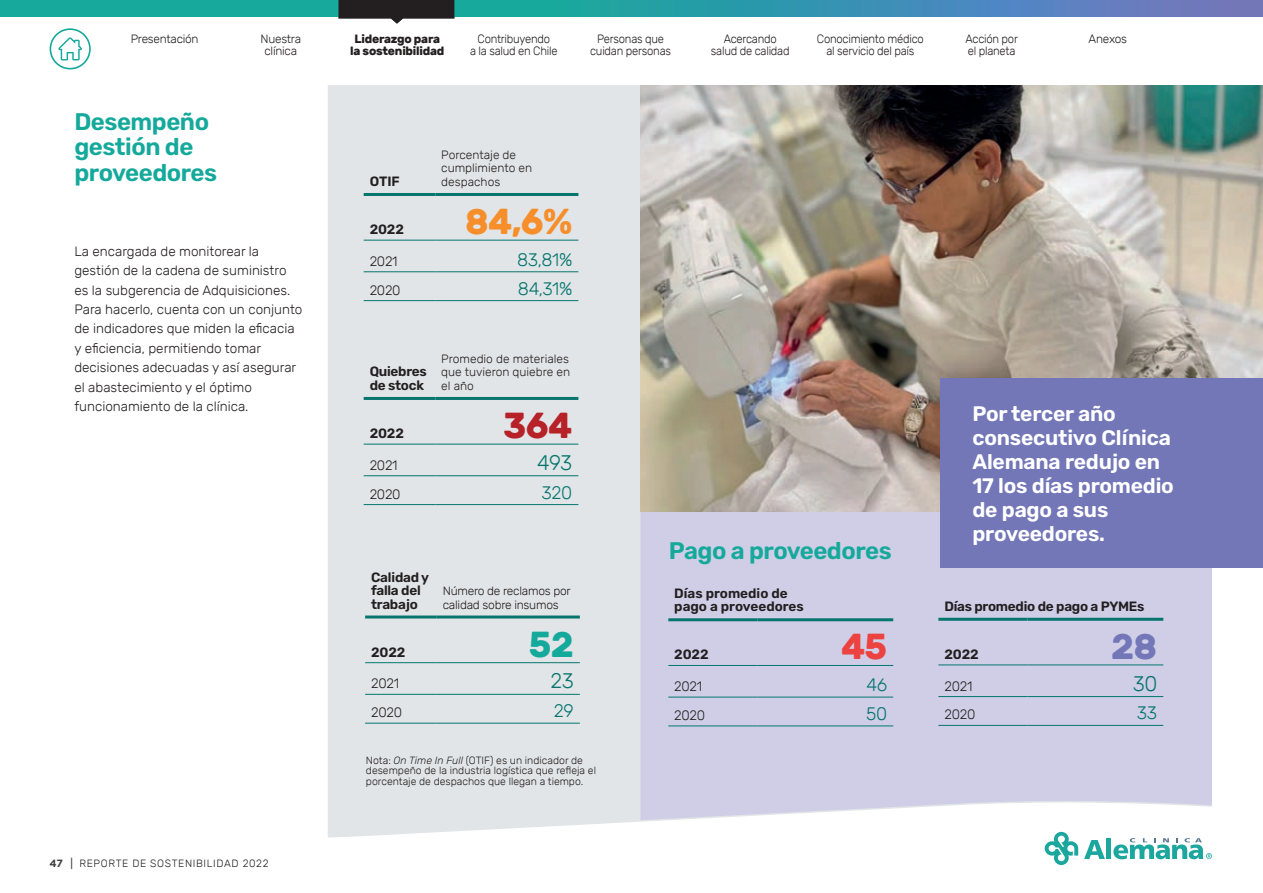
<style>
.page{position:relative;width:1263px;height:893px;background:#fff}
.page>*{position:absolute;margin:0;border:0;box-sizing:border-box;transform-origin:0 0}
.t1{font:700 36px "Rubik";color:#f68f2b;scale:.96 1}
.t2{font:700 36px "Rubik";color:#b72228;scale:.96 1}
.t3{font:700 36px "Rubik";color:#15a99c;scale:.96 1}
.t4{font:700 36px "Rubik";color:#ec4340;scale:.96 1}
.t5{font:700 36px "Rubik";color:#7377b8;scale:.96 1}
.t6{font:600 24px/25.5px "Rubik";letter-spacing:-.02em;color:#15a99c}
.t7{font:600 21px/24px "Rubik";letter-spacing:-.01em;color:#fff}
.t8{font:300 21px "Rubik";letter-spacing:-.025em;color:#06756e}
.t9{font:300 18px "Rubik";letter-spacing:-.02em;color:#06756e}
.t10{font:300 13.5px/19.5px "Rubik";color:#231f20}
.t11{font:600 13.5px/13.5px "Rubik";letter-spacing:-.02em;color:#231f20}
.t12{font:600 13.5px/13.5px "Rubik";color:#231f20}
.t13{font:300 12px/12px "Rubik";letter-spacing:-.02em;color:#231f20;text-align:center;scale:.94 1}
.t14{font:300 12px/13.5px "Rubik";letter-spacing:-.02em;color:#231f20;text-align:center}
.t15{font:300 12px/13.5px "Rubik";color:#231f20}
.t16{font:700 12px/12px "Rubik";letter-spacing:-.02em;color:#231f20;text-align:center}
.t17{font:300 10.5px/10.5px "Rubik";color:#231f20}
.t18{font:300 10.5px "Rubik";letter-spacing:.06em;color:#231f20}
.s1{font-family:"Gotham";font-weight:700;color:#3e3e3f}
.s2{font-weight:400;color:#3e3e3f}
.s3{font-style:italic}
</style>
<div class="page">
<svg style="left:1045px;top:837px;width:33px;height:28px"></svg>
<svg style="left:1084px;top:840px;width:21px;height:19px"></svg>
<div style="left:1106px;top:839px;width:5px;height:20px;background:#1ba69e"></div>
<svg style="left:1113px;top:838px;width:99px;height:21px"></svg>
<svg style="left:50px;top:28px;width:41px;height:41px"></svg>
<div style="left:328px;top:85px;width:741px;height:752px;background:#e1e5e7"></div>
<svg style="left:0;top:0;width:1263px;height:16px;background:#3297aa"></svg>
<svg style="left:338px;top:0;width:116px;height:24px"></svg>
<div style="left:640px;top:512px;width:572px;height:308px;background:#cfcee6"></div>
<hr style="left:364px;top:193px;width:71px;height:3px;background:#06756e">
<hr style="left:435px;top:193px;width:143px;height:3px;background:#06756e">
<hr style="left:364px;top:397px;width:71px;height:3px;background:#06756e">
<hr style="left:435px;top:397px;width:143px;height:3px;background:#06756e">
<hr style="left:364px;top:475px;width:71px;height:1px;background:#06756e">
<hr style="left:435px;top:475px;width:143px;height:1px;background:#06756e">
<hr style="left:364px;top:504px;width:71px;height:1px;background:#06756e">
<hr style="left:435px;top:504px;width:143px;height:1px;background:#06756e">
<hr style="left:364px;top:240px;width:71px;height:1px;background:#06756e">
<hr style="left:435px;top:240px;width:143px;height:1px;background:#06756e">
<hr style="left:364px;top:271px;width:71px;height:1px;background:#06756e">
<hr style="left:435px;top:271px;width:143px;height:1px;background:#06756e">
<hr style="left:364px;top:300px;width:71px;height:1px;background:#06756e">
<hr style="left:435px;top:300px;width:143px;height:1px;background:#06756e">
<hr style="left:364px;top:444px;width:71px;height:1px;background:#06756e">
<hr style="left:435px;top:444px;width:143px;height:1px;background:#06756e">
<hr style="left:365px;top:615px;width:72px;height:3px;background:#06756e">
<hr style="left:437px;top:615px;width:143px;height:3px;background:#06756e">
<hr style="left:365px;top:662px;width:72px;height:1px;background:#06756e">
<hr style="left:437px;top:662px;width:143px;height:1px;background:#06756e">
<hr style="left:365px;top:694px;width:72px;height:1px;background:#06756e">
<hr style="left:437px;top:694px;width:143px;height:1px;background:#06756e">
<hr style="left:365px;top:723px;width:72px;height:1px;background:#06756e">
<hr style="left:437px;top:723px;width:143px;height:1px;background:#06756e">
<hr style="left:668px;top:618px;width:89px;height:3px;background:#06756e">
<hr style="left:757px;top:618px;width:136px;height:3px;background:#06756e">
<hr style="left:668px;top:665px;width:89px;height:1px;background:#06756e">
<hr style="left:757px;top:665px;width:136px;height:1px;background:#06756e">
<hr style="left:668px;top:697px;width:89px;height:1px;background:#06756e">
<hr style="left:757px;top:697px;width:136px;height:1px;background:#06756e">
<hr style="left:668px;top:725px;width:89px;height:1px;background:#06756e">
<hr style="left:757px;top:725px;width:136px;height:1px;background:#06756e">
<hr style="left:938px;top:618px;width:89px;height:3px;background:#06756e">
<hr style="left:1027px;top:618px;width:136px;height:3px;background:#06756e">
<hr style="left:938px;top:664px;width:89px;height:1px;background:#06756e">
<hr style="left:1027px;top:664px;width:136px;height:1px;background:#06756e">
<hr style="left:938px;top:696px;width:89px;height:1px;background:#06756e">
<hr style="left:1027px;top:696px;width:136px;height:1px;background:#06756e">
<hr style="left:938px;top:725px;width:89px;height:1px;background:#06756e">
<hr style="left:1027px;top:725px;width:136px;height:1px;background:#06756e">
<img style="left:640px;top:85px;width:623px;height:427px">
<div style="left:940px;top:378px;width:323px;height:189px;background:#7377b8"></div>
<p class="t14" style="left:131px;top:32px;width:69px">Presentación</p>
<p class="t14" style="left:260px;top:33px;width:42px;line-height:12px">Nuestra clínica</p>
<p class="t16" style="left:350px;top:33px;width:96px">Liderazgo para la sostenibilidad</p>
<p class="t13" style="left:470px;top:33px;width:95px">Contribuyendo<br>a la salud en Chile</p>
<p class="t13" style="left:590px;top:33px;width:88px">Personas que cuidan personas</p>
<p class="t13" style="left:711px;top:33px;width:85px">Acercando salud de calidad</p>
<p class="t13" style="left:817px;top:33px;width:115px">Conocimiento médico al servicio del país</p>
<p class="t13" style="left:965px;top:33px;width:57px;text-align:left">Acción por el planeta</p>
<p class="t14" style="left:1089px;top:32px;width:40px">Anexos</p>
<h2 class="t6" style="left:74px;top:109px;width:144px">Desempeño gestión de proveedores</h2>
<p class="t10" style="left:74px;top:241px;width:230px">La encargada de monitorear la gestión de la cadena de suministro es la subgerencia de Adquisiciones.<br>Para hacerlo, cuenta con un conjunto de indicadores que miden la eficacia y eficiencia, permitiendo tomar decisiones adecuadas y así asegurar el abastecimiento y el óptimo funcionamiento de la clínica.</p>
<p class="t18" style="left:50px;top:857px;width:221px"><span class="s1">47</span> <span class="s2">|</span> REPORTE DE SOSTENIBILIDAD 2022</p>
<p class="t11" style="left:370px;top:175px;width:32px">OTIF</p>
<p class="t11" style="left:370px;top:223px;width:36px">2022</p>
<p class="t15" style="left:441px;top:148px;width:92px">Porcentaje de cumplimiento en despachos</p>
<h1 class="t1" style="left:465px;top:200px;width:113px">84,6%</h1>
<p class="t10" style="left:370px;top:252px;width:29px">2021</p>
<h3 class="t9" style="left:517px;top:249px;width:57px">83,81%</h3>
<p class="t10" style="left:370px;top:281px;width:32px">2020</p>
<h3 class="t9" style="left:518px;top:278px;width:56px">84,31%</h3>
<p class="t11" style="left:370px;top:365px;width:59px">Quiebres de stock</p>
<p class="t11" style="left:370px;top:427px;width:36px">2022</p>
<p class="t14" style="left:441px;top:352px;width:130px;text-align:justify">Promedio de materiales que tuvieron quiebre en el año</p>
<h1 class="t2" style="left:503px;top:404px;width:73px">364</h1>
<p class="t10" style="left:370px;top:456px;width:29px">2021</p>
<h3 class="t8" style="left:537px;top:451px;width:37px">493</h3>
<p class="t10" style="left:370px;top:484px;width:32px">2020</p>
<h3 class="t9" style="left:542px;top:482px;width:32px">320</h3>
<p class="t11" style="left:371px;top:570px;width:59px">Calidad y falla del trabajo</p>
<p class="t11" style="left:371px;top:646px;width:36px">2022</p>
<p class="t14" style="left:443px;top:584px;width:129px;text-align:left">Número de reclamos por calidad sobre insumos</p>
<h1 class="t3" style="left:529px;top:623px;width:48px">52</h1>
<p class="t10" style="left:371px;top:674px;width:29px">2021</p>
<h3 class="t8" style="left:550px;top:669px;width:25px">23</h3>
<p class="t10" style="left:371px;top:703px;width:32px">2020</p>
<h3 class="t9" style="left:554px;top:701px;width:22px">29</h3>
<p class="t17" style="left:366px;top:755px;width:232px">Nota: <span class="s3">On Time In Full</span> (OTIF) es un indicador de desempeño de la industria logística que refleja el porcentaje de despachos que llegan a tiempo.</p>
<h2 class="t6" style="left:669px;top:539px;width:224px">Pago a proveedores</h2>
<p class="t12" style="left:674px;top:587px;width:131px">Días promedio de pago a proveedores</p>
<p class="t11" style="left:674px;top:648px;width:36px">2022</p>
<h1 class="t4" style="left:841px;top:626px;width:50px">45</h1>
<p class="t10" style="left:674px;top:677px;width:29px">2021</p>
<h3 class="t9" style="left:866px;top:675px;width:22px">46</h3>
<p class="t10" style="left:674px;top:706px;width:32px">2020</p>
<h3 class="t9" style="left:866px;top:704px;width:23px">50</h3>
<h3 class="t7" style="left:972px;top:402px;width:203px">Por tercer año consecutivo Clínica<br>Alemana redujo en<br>17 los días promedio de pago a sus proveedores.</h3>
<p class="t11" style="left:944px;top:600px;width:202px">Días promedio de pago a PYMEs</p>
<p class="t11" style="left:944px;top:648px;width:36px">2022</p>
<h1 class="t5" style="left:1111px;top:625px;width:49px">28</h1>
<p class="t10" style="left:944px;top:676px;width:29px">2021</p>
<h3 class="t8" style="left:1133px;top:671px;width:26px">30</h3>
<p class="t10" style="left:944px;top:705px;width:32px">2020</p>
<h3 class="t9" style="left:1137px;top:703px;width:22px">33</h3>
</div>
